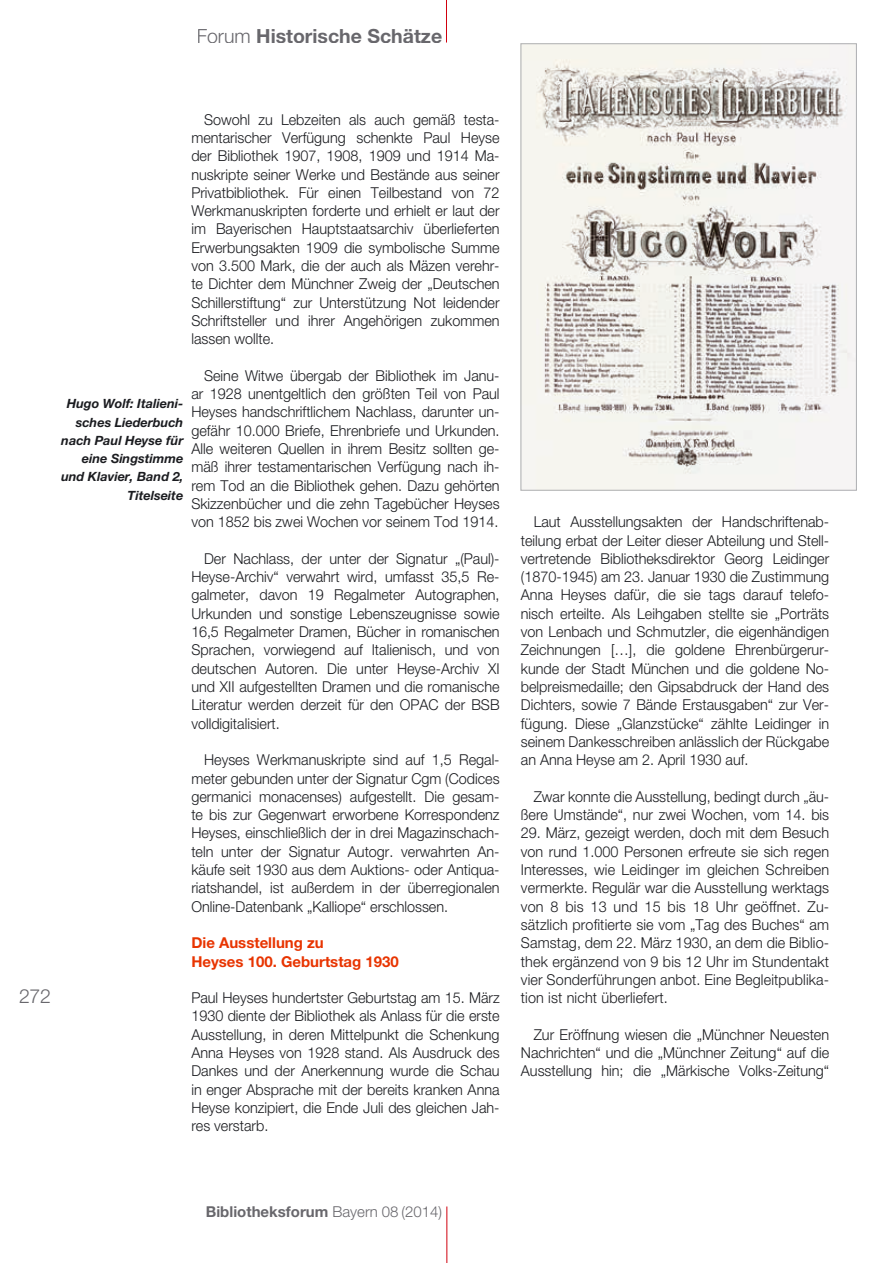
<style>
.page{position:relative;width:893px;height:1263px;background:#fff}
.page>*{position:absolute;margin:0;border:0;box-sizing:border-box;transform-origin:0 0}
.t1{font:700 19.5px "Helvetica Neue";color:#68676c}
.t2{font:300 19.5px "Helvetica Neue";color:#68676c}
.t3{font:300 15px/18.3px "Helvetica Neue";color:#1b1c20;text-align:justify;scale:.96 1}
.t4{font:700 15px/18.3px "Helvetica Neue";color:#e83400}
.t5{font:700 15px "Helvetica Neue";color:#68676c}
.t6{font:italic 700 12.75px/18.3px "Helvetica Neue";color:#1b1c20;text-align:right}
.s1{font-weight:300}
</style>
<div class="page">
<img style="left:522px;top:45px;width:333px;height:444px">
<div style="left:520px;top:43px;width:337px;height:448px;border:1px solid #aeafb2"></div>
<hr style="left:446px;top:1206px;width:1px;height:57px;background:#d1010e">
<hr style="left:446px;top:0;width:1px;height:43px;background:#d1010e">
<h1 class="t1" style="left:197px;top:24px;width:247px"><span class="s1">Forum</span> Historische Schätze</h1>
<h1 class="t2" style="left:19px;top:984px;width:33px">272</h1>
<p class="t3" style="left:191px;top:110px;width:323px;text-indent:13px">Sowohl zu Lebzeiten als auch gemäß testa&shy;mentarischer Verfügung schenkte Paul Heyse der Bibliothek 1907, 1908, 1909 und 1914 Ma&shy;nuskripte seiner Werke und Bestände aus seiner Privatbibliothek. Für einen Teilbestand von 72<br>Werkmanuskripten forderte und erhielt er laut der im Bayerischen Hauptstaatsarchiv überlieferten Erwerbungsakten 1909 die symbolische Summe von 3.500 Mark, die der auch als Mäzen verehr&shy;te Dichter dem Münchner Zweig der „Deutschen Schillerstiftung“ zur Unterstützung Not leidender Schriftsteller und ihrer Angehörigen zukommen lassen wollte.</p>
<p class="t3" style="left:191px;top:366px;width:323px;text-indent:13px">Seine Witwe übergab der Bibliothek im Janu&shy;ar 1928 unentgeltlich den größten Teil von Paul Heyses handschriftlichem Nachlass, darunter un&shy;gefähr 10.000 Briefe, Ehrenbriefe und Urkunden.<br>Alle weiteren Quellen in ihrem Besitz sollten ge&shy;mäß ihrer testamentarischen Verfügung nach ih&shy;rem Tod an die Bibliothek gehen. Dazu gehörten Skizzenbücher und die zehn Tagebücher Heyses von 1852 bis zwei Wochen vor seinem Tod 1914.</p>
<p class="t3" style="left:191px;top:549px;width:323px;text-indent:13px">Der Nachlass, der unter der Signatur „(Paul)- Heyse-Archiv“ verwahrt wird, umfasst 35,5 Re&shy;galmeter, davon 19 Regalmeter Autographen, Urkunden und sonstige Lebenszeugnisse sowie 16,5 Regalmeter Dramen, Bücher in romanischen Sprachen, vorwiegend auf Italienisch, und von deutschen Autoren. Die unter Heyse-Archiv XI und XII aufgestellten Dramen und die romanische Literatur werden derzeit für den OPAC der BSB volldigitalisiert.</p>
<p class="t3" style="left:191px;top:750px;width:323px;text-indent:13px">Heyses Werkmanuskripte sind auf 1,5 Regal&shy;meter gebunden unter der Signatur Cgm (Codices germanici monacenses) aufgestellt. Die gesam&shy;te bis zur Gegenwart erworbene Korrespondenz Heyses, einschließlich der in drei Magazinschach&shy;teln unter der Signatur Autogr. verwahrten An&shy;käufe seit 1930 aus dem Auktions- oder Antiqua&shy;riatshandel, ist außerdem in der überregionalen Online-Datenbank „Kalliope“ erschlossen.</p>
<p class="t4" style="left:191px;top:933px;width:209px">Die Ausstellung zu<br>Heyses 100. Geburtstag 1930</p>
<p class="t3" style="left:191px;top:988px;width:323px">Paul Heyses hundertster Geburtstag am 15. März 1930 diente der Bibliothek als Anlass für die erste Ausstellung, in deren Mittelpunkt die Schenkung Anna Heyses von 1928 stand. Als Ausdruck des Dankes und der Anerkennung wurde die Schau in enger Absprache mit der bereits kranken Anna Heyse konzipiert, die Ende Juli des gleichen Jah&shy;res verstarb.</p>
<p class="t6" style="left:61px;top:394px;width:124px">Hugo Wolf: Italieni&shy;sches Liederbuch nach Paul Heyse für eine Singstimme und Klavier, Band 2,<br>Titelseite</p>
<p class="t3" style="left:521px;top:512px;width:323px;text-indent:13px">Laut Ausstellungsakten der Handschriftenab&shy;teilung erbat der Leiter dieser Abteilung und Stell&shy;vertretende Bibliotheksdirektor Georg Leidinger (1870-1945) am 23. Januar 1930 die Zustimmung Anna Heyses dafür, die sie tags darauf telefo&shy;nisch erteilte. Als Leihgaben stellte sie „Porträts von Lenbach und Schmutzler, die eigenhändigen Zeichnungen […], die goldene Ehrenbürgerur&shy;kunde der Stadt München und die goldene No&shy;belpreismedaille; den Gipsabdruck der Hand des Dichters, sowie 7 Bände Erstausgaben“ zur Ver&shy;fügung. Diese „Glanzstücke“ zählte Leidinger in seinem Dankesschreiben anlässlich der Rückgabe an Anna Heyse am 2. April 1930 auf.</p>
<p class="t3" style="left:521px;top:787px;width:323px;text-align:right">Zwar konnte die Ausstellung, bedingt durch „äu&shy;ßere Umstände“, nur zwei Wochen, vom 14. bis</p>
<p class="t3" style="left:521px;top:823px;width:323px">29. März, gezeigt werden, doch mit dem Besuch von rund 1.000 Personen erfreute sie sich regen Interesses, wie Leidinger im gleichen Schreiben vermerkte. Regulär war die Ausstellung werktags von 8 bis 13 und 15 bis 18 Uhr geöffnet. Zu&shy;sätzlich profitierte sie vom „Tag des Buches“ am Samstag, dem 22. März 1930, an dem die Biblio&shy;thek ergänzend von 9 bis 12 Uhr im Stundentakt vier Sonderführungen anbot. Eine Begleitpublika&shy;tion ist nicht überliefert.</p>
<p class="t3" style="left:521px;top:1025px;width:323px;text-indent:13px">Zur Eröffnung wiesen die „Münchner Neuesten Nachrichten“ und die „Münchner Zeitung“ auf die Ausstellung hin; die „Märkische Volks-Zeitung“</p>
<p class="t5" style="left:206px;top:1202px;width:238px">Bibliotheksforum <span class="s1">Bayern 08 (2014)</span></p>
</div>
